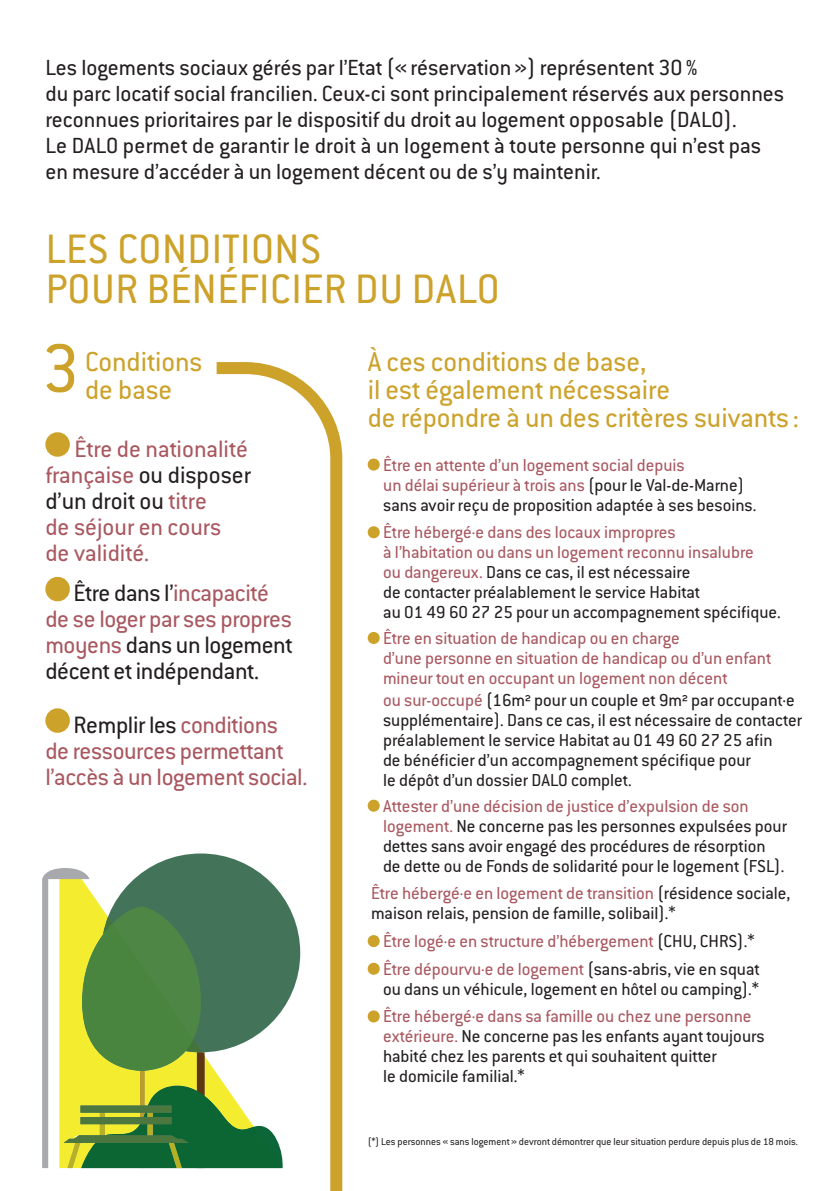
<style>
.page{position:relative;width:840px;height:1191px;background:#fff}
.page>*{position:absolute;margin:0;border:0;box-sizing:border-box;transform-origin:0 0}
.t1{font:74.8px "Conduit ITC";color:#cca22b}
.t2{font:45.2px "Conduit ITC";letter-spacing:.015em;color:#cca22b}
.t3{font:30px/28px "Conduit ITC";color:#cca22b}
.t4{font:26px/26px "Conduit ITC";color:#a95860}
.t5{font:26px/26px "Conduit ITC";letter-spacing:-.015em;color:#231f20}
.t6{font:24px/26px "Conduit ITC";color:#231f20}
.t7{font:19px/20px "Conduit ITC";color:#231f20}
.t8{font:19px/20px "Conduit ITC";color:#a95860}
.t9{font:11px "Conduit ITC";color:#231f20}
.s1{color:#231f20}
.s2{color:#a95860}
</style>
<div class="page">
<div style="left:45px;top:432px;width:25px;height:25px;border:12px solid #cca22b;border-radius:50%"></div>
<div style="left:45px;top:577px;width:25px;height:24px;border:12px solid #cca22b;border-radius:50%"></div>
<div style="left:45px;top:708px;width:25px;height:25px;border:12px solid #cca22b;border-radius:50%"></div>
<svg style="left:204px;top:362px;width:139px;height:829px"></svg>
<div style="left:367px;top:458px;width:12px;height:12px;border:6px solid #cca22b;border-radius:50%"></div>
<div style="left:367px;top:526px;width:12px;height:12px;border:6px solid #cca22b;border-radius:50%"></div>
<div style="left:367px;top:632px;width:12px;height:12px;border:6px solid #cca22b;border-radius:50%"></div>
<div style="left:367px;top:799px;width:12px;height:12px;border:6px solid #cca22b;border-radius:50%"></div>
<div style="left:367px;top:935px;width:12px;height:12px;border:6px solid #cca22b;border-radius:50%"></div>
<div style="left:367px;top:962px;width:12px;height:12px;border:6px solid #cca22b;border-radius:50%"></div>
<div style="left:367px;top:1010px;width:12px;height:12px;border:6px solid #cca22b;border-radius:50%"></div>
<div style="left:101px;top:853px;width:199px;height:199px;background:#437459;border-radius:50%"></div>
<svg style="left:42px;top:868px;width:242px;height:300px"></svg>
<p class="t6" style="left:45px;top:53px;width:739px">Les logements sociaux gérés par l’Etat («réservation») représentent 30%<br>du parc locatif social francilien. Ceux-ci sont principalement réservés aux personnes reconnues prioritaires par le dispositif du droit au logement opposable (DALO).</p>
<p class="t6" style="left:45px;top:131px;width:717px">Le DALO permet de garantir le droit à un logement à toute personne qui n’est pas en mesure d’accéder à un logement décent ou de s’y maintenir.</p>
<p class="t2" style="left:46px;top:222px;width:277px">LES CONDITIONS</p>
<p class="t2" style="left:46px;top:261px;width:455px">POUR BÉNÉFICIER DU DALO</p>
<p class="t1" style="left:42px;top:323px;width:39px">3</p>
<p class="t3" style="left:85px;top:346px;width:119px">Conditions</p>
<p class="t3" style="left:85px;top:374px;width:89px">de base</p>
<p class="t4" style="left:45px;top:435px;width:207px;text-indent:29px">Être de nationalité française <span class="s1">ou disposer d’un droit ou</span> titre<br>de séjour en cours de validité.</p>
<p class="t5" style="left:45px;top:579px;width:248px;text-indent:28px">Être dans l’<span class="s2">incapacité de se loger par ses propres moyens</span> dans un logement décent et indépendant.</p>
<p class="t4" style="left:45px;top:711px;width:263px;text-indent:28px"><span class="s1">Remplir les</span> conditions de ressources permettant l’accès à un logement social.</p>
<p class="t3" style="left:367px;top:346px;width:432px">À ces conditions de base,<br>il est également nécessaire<br>de répondre à un des critères suivants :</p>
<p class="t7" style="left:383px;top:454px;width:374px"><span class="s2">Être en attente d’un logement social depuis<br>un délai supérieur à trois ans</span> (pour le Val-de-Marne) sans avoir reçu de proposition adaptée à ses besoins.</p>
<p class="t7" style="left:383px;top:522px;width:399px"><span class="s2">Être hébergé</span><sup>.</sup><span class="s2">e dans des locaux impropres<br>à l’habitation ou dans un logement reconnu insalubre<br>ou dangereux.</span> Dans ce cas, il est nécessaire<br>de contacter préalablement le service Habitat<br>au 01 49 60 27 25 pour un accompagnement spécifique.</p>
<p class="t8" style="left:383px;top:627px;width:389px">Être en situation de handicap ou en charge<br>d’une personne en situation de handicap ou d’un enfant mineur tout en occupant un logement non décent</p>
<p class="t7" style="left:383px;top:689px;width:420px"><span class="s2">ou sur-occupé</span> (16m² pour un couple et 9m² par occupant.e supplémentaire). Dans ce cas, il est nécessaire de contacter préalablement le service Habitat au 01 49 60 27 25 afin<br>de bénéficier d’un accompagnement spécifique pour<br>le dépôt d’un dossier DALO complet.</p>
<p class="t7" style="left:383px;top:795px;width:405px"><span class="s2">Attester d’une décision de justice d’expulsion de son logement.</span> Ne concerne pas les personnes expulsées pour dettes sans avoir engagé des procédures de résorption de dette ou de Fonds de solidarité pour le logement (FSL).</p>
<p class="t7" style="left:371px;top:883px;width:420px"><span class="s2">Être hébergé</span><sup>.</sup><span class="s2">e en logement de transition</span> (résidence sociale, maison relais, pension de famille, solibail).*</p>
<p class="t8" style="left:383px;top:930px;width:373px">Être logé.e en structure d’hébergement <span class="s1">(CHU, CHRS).*</span></p>
<p class="t7" style="left:383px;top:958px;width:378px"><span class="s2">Être dépourvu</span><sup>.</sup><span class="s2">e de logement</span> (sans-abris, vie en squat ou dans un véhicule, logement en hôtel ou camping).*</p>
<p class="t7" style="left:383px;top:1006px;width:383px"><span class="s2">Être hébergé</span><sup>.</sup><span class="s2">e dans sa famille ou chez une personne extérieure.</span> Ne concerne pas les enfants ayant toujours habité chez les parents et qui souhaitent quitter<br>le domicile familial.*</p>
<p class="t9" style="left:367px;top:1135px;width:431px">(*) Les personnes «sans logement» devront démontrer que leur situation perdure depuis plus de 18 mois.</p>
</div>
